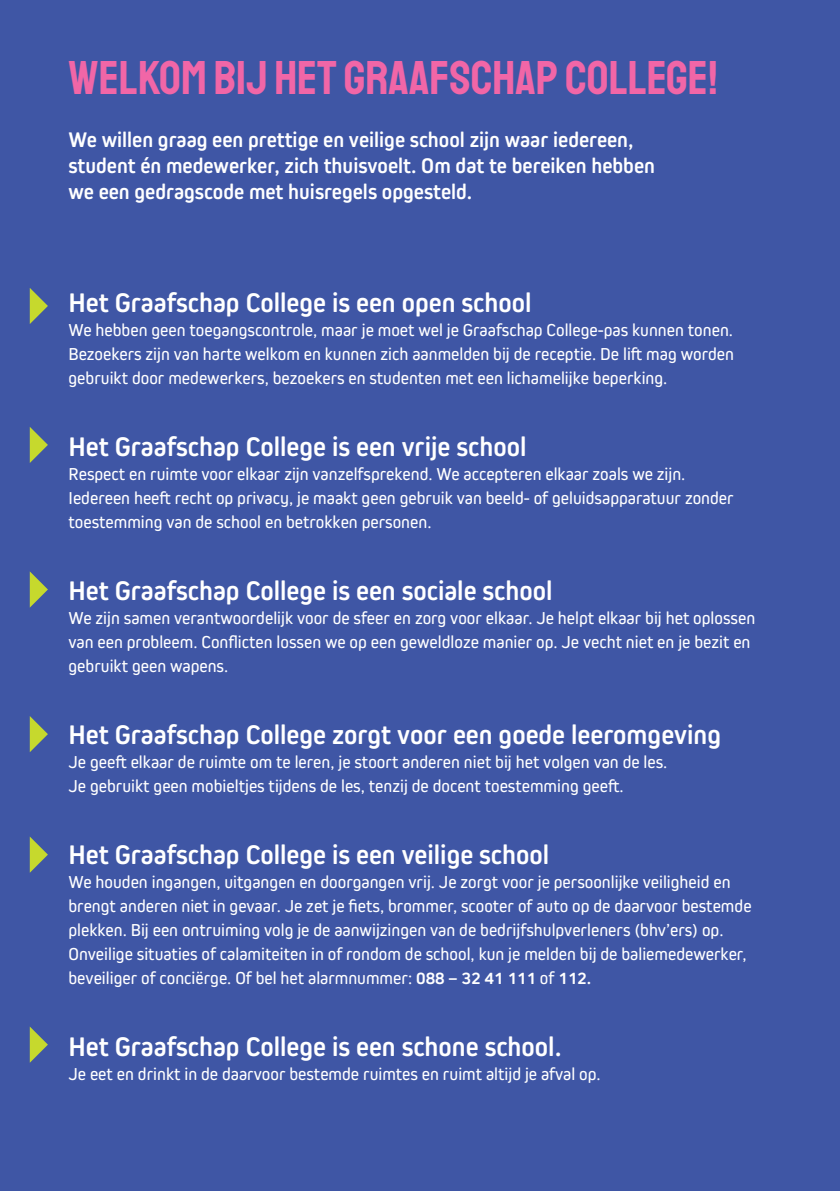
<style>
.page{position:relative;width:840px;height:1191px;background:#fff}
.page>*{position:absolute;margin:0;border:0;box-sizing:border-box;transform-origin:0 0}
.t1{font:48px "Staatliches";color:#f166a7}
.t2{font:700 28px "Kiro";color:#fff}
.t3{font:700 22px "Kiro";color:#fff}
.t4{font:18px/24px "Kiro";color:#fff}
.s1{font-weight:700}
</style>
<div class="page">
<div style="left:0;top:0;width:839px;height:1191px;background:#3f56a5"></div>
<svg style="left:30px;top:288px;width:18px;height:36px"></svg>
<svg style="left:30px;top:427px;width:18px;height:36px"></svg>
<svg style="left:30px;top:572px;width:18px;height:35px"></svg>
<svg style="left:30px;top:716px;width:18px;height:36px"></svg>
<svg style="left:30px;top:837px;width:18px;height:35px"></svg>
<svg style="left:30px;top:1027px;width:18px;height:35px"></svg>
<p class="t1" style="left:68px;top:46px;width:650px">WELKOM BIJ HET GRAAFSCHAP COLLEGE!</p>
<p class="t3" style="left:68px;top:126px;width:566px">We willen graag een prettige en veilige school zijn waar iedereen,</p>
<p class="t3" style="left:68px;top:153px;width:587px">student én medewerker, zich thuisvoelt. Om dat te bereiken hebben</p>
<p class="t3" style="left:68px;top:179px;width:405px">we een gedragscode met huisregels opgesteld.</p>
<p class="t2" style="left:68px;top:286px;width:464px">Het Graafschap College is een open school</p>
<p class="t4" style="left:68px;top:318px;width:665px">We hebben geen toegangscontrole, maar je moet wel je Graafschap College-pas kunnen tonen.</p>
<p class="t4" style="left:68px;top:342px;width:666px">Bezoekers zijn van harte welkom en kunnen zich aanmelden bij de receptie. De lift mag worden</p>
<p class="t4" style="left:68px;top:366px;width:600px">gebruikt door medewerkers, bezoekers en studenten met een lichamelijke beperking.</p>
<p class="t2" style="left:68px;top:430px;width:459px">Het Graafschap College is een vrije school</p>
<p class="t4" style="left:68px;top:462px;width:618px">Respect en ruimte voor elkaar zijn vanzelfsprekend. We accepteren elkaar zoals we zijn.</p>
<p class="t4" style="left:68px;top:486px;width:666px">Iedereen heeft recht op privacy, je maakt geen gebruik van beeld- of geluidsapparatuur zonder</p>
<p class="t4" style="left:68px;top:510px;width:364px">toestemming van de school en betrokken personen.</p>
<p class="t2" style="left:68px;top:574px;width:485px">Het Graafschap College is een sociale school</p>
<p class="t4" style="left:68px;top:606px;width:687px">We zijn samen verantwoordelijk voor de sfeer en zorg voor elkaar. Je helpt elkaar bij het oplossen van een probleem. Conflicten lossen we op een geweldloze manier op. Je vecht niet en je bezit en gebruikt geen wapens.</p>
<p class="t2" style="left:68px;top:718px;width:653px">Het Graafschap College zorgt voor een goede leeromgeving</p>
<p class="t4" style="left:68px;top:750px;width:600px">Je geeft elkaar de ruimte om te leren, je stoort anderen niet bij het volgen van de les.</p>
<p class="t4" style="left:68px;top:774px;width:556px">Je gebruikt geen mobieltjes tijdens de les, tenzij de docent toestemming geeft.</p>
<p class="t2" style="left:68px;top:838px;width:482px">Het Graafschap College is een veilige school</p>
<p class="t4" style="left:68px;top:870px;width:684px">We houden ingangen, uitgangen en doorgangen vrij. Je zorgt voor je persoonlijke veiligheid en brengt anderen niet in gevaar. Je zet je fiets, brommer, scooter of auto op de daarvoor bestemde plekken. Bij een ontruiming volg je de aanwijzingen van de bedrijfshulpverleners (bhv’ers) op.</p>
<p class="t4" style="left:68px;top:942px;width:679px">Onveilige situaties of calamiteiten in of rondom de school, kun je melden bij de baliemedewerker, beveiliger of conciërge. Of bel het alarmnummer: <span class="s1">088 – 32 41 111</span> of <span class="s1">112.</span></p>
<p class="t2" style="left:68px;top:1030px;width:494px">Het Graafschap College is een schone school.</p>
<p class="t4" style="left:68px;top:1062px;width:533px">Je eet en drinkt in de daarvoor bestemde ruimtes en ruimt altijd je afval op.</p>
</div>
